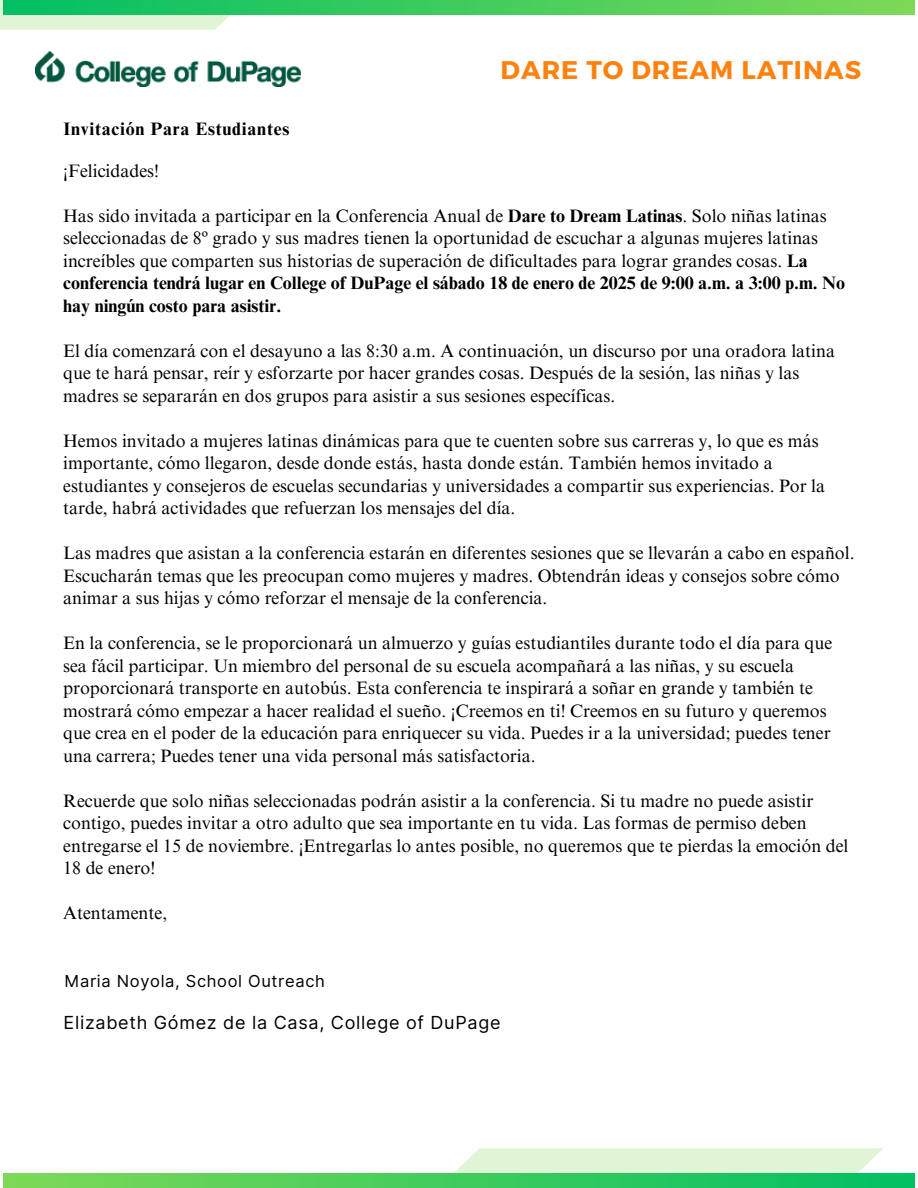
<style>
.page{position:relative;width:918px;height:1188px;background:#fff}
.page>*{position:absolute;margin:0;border:0;box-sizing:border-box;transform-origin:0 0}
.t1{font:700 25.5px "Montserrat";letter-spacing:.04em;color:#ff8210}
.t2{font:18px/22.5px "Times NRMT Pro";color:#000}
.t3{font:18px "Inter";letter-spacing:.04em;color:#000}
.t4{font:700 18px "Times NRMT Pro";letter-spacing:.04em;color:#000}
.t5{font:16.5px "Inter";letter-spacing:.04em;color:#000}
.s1{font-weight:700}
</style>
<div class="page">
<svg style="left:454px;top:1148px;width:429px;height:25px;background:#e1f5d7"></svg>
<svg style="left:4px;top:1173px;width:910px;height:15px;background:#3fcc5c"></svg>
<div style="left:0;top:0;width:230px;height:30px;background:#dff5d5"></div>
<svg style="left:3px;top:0;width:911px;height:15px;background:#3fcc5c"></svg>
<img style="left:35px;top:51px;width:266px;height:35px">
<p class="t4" style="left:64px;top:122px;width:227px">Invitación Para Estudiantes</p>
<p class="t1" style="left:501px;top:54px;width:362px">DARE TO DREAM LATINAS</p>
<p class="t2" style="left:63px;top:161px;width:97px">¡Felicidades!</p>
<h1 class="t2" style="left:63px;top:206px;width:784px">Has sido invitada a participar en la Conferencia Anual de <span class="s1">Dare to Dream Latinas</span>. Solo niñas latinas seleccionadas de 8º grado y sus madres tienen la oportunidad de escuchar a algunas mujeres latinas increíbles que comparten sus historias de superación de dificultades para lograr grandes cosas. <span class="s1">La conferencia tendrá lugar en College of DuPage el sábado 18 de enero de 2025 de 9:00 a.m. a 3:00 p.m. No hay ningún costo para asistir.</span></h1>
<h2 class="t2" style="left:63px;top:341px;width:773px">El día comenzará con el desayuno a las 8:30 a.m. A continuación, un discurso por una oradora latina que te hará pensar, reír y esforzarte por hacer grandes cosas. Después de la sesión, las niñas y las madres se separarán en dos grupos para asistir a sus sesiones específicas.</h2>
<p class="t2" style="left:63px;top:431px;width:763px">Hemos invitado a mujeres latinas dinámicas para que te cuenten sobre sus carreras y, lo que es más importante, cómo llegaron, desde donde estás, hasta donde están. También hemos invitado a estudiantes y consejeros de escuelas secundarias y universidades a compartir sus experiencias. Por la tarde, habrá actividades que refuerzan los mensajes del día.</p>
<p class="t2" style="left:63px;top:544px;width:793px">Las madres que asistan a la conferencia estarán en diferentes sesiones que se llevarán a cabo en español.<br>Escucharán temas que les preocupan como mujeres y madres. Obtendrán ideas y consejos sobre cómo animar a sus hijas y cómo reforzar el mensaje de la conferencia.</p>
<p class="t2" style="left:63px;top:634px;width:771px">En la conferencia, se le proporcionará un almuerzo y guías estudiantiles durante todo el día para que sea fácil participar. Un miembro del personal de su escuela acompañará a las niñas, y su escuela proporcionará transporte en autobús. Esta conferencia te inspirará a soñar en grande y también te mostrará cómo empezar a hacer realidad el sueño. ¡Creemos en ti! Creemos en su futuro y queremos que crea en el poder de la educación para enriquecer su vida. Puedes ir a la universidad; puedes tener una carrera; Puedes tener una vida personal más satisfactoria.</p>
<p class="t2" style="left:63px;top:791px;width:787px">Recuerde que solo niñas seleccionadas podrán asistir a la conferencia. Si tu madre no puede asistir contigo, puedes invitar a otro adulto que sea importante en tu vida. Las formas de permiso deben entregarse el 15 de noviembre. ¡Entregarlas lo antes posible, no queremos que te pierdas la emoción del 18 de enero!</p>
<p class="t2" style="left:63px;top:904px;width:106px">Atentamente,</p>
<p class="t5" style="left:64px;top:971px;width:262px">Maria Noyola, School Outreach</p>
<p class="t3" style="left:64px;top:1012px;width:439px">Elizabeth Gómez de la Casa, College of DuPage</p>
</div>
